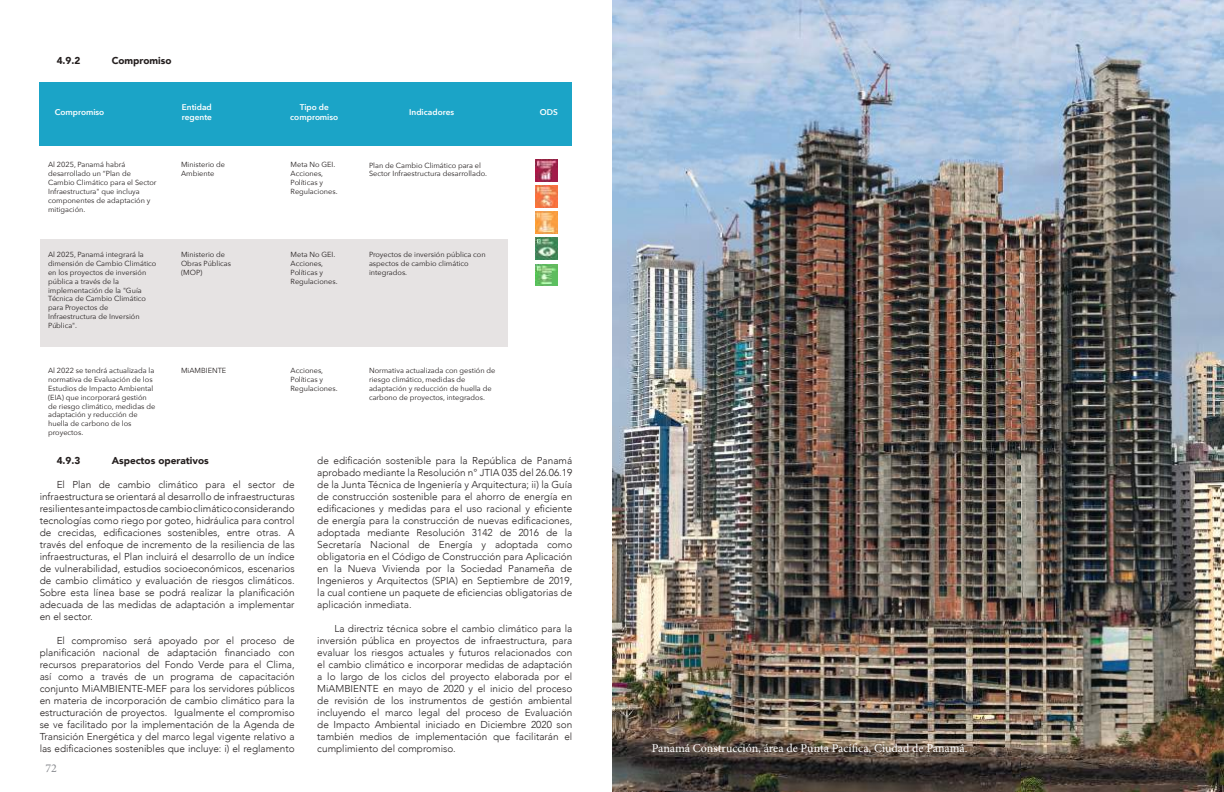
<style>
.page{position:relative;width:1224px;height:792px;background:#fff}
.page>*{position:absolute;margin:0;border:0;box-sizing:border-box;transform-origin:0 0}
.t1{font:12px "Minion Pro";color:#fff}
.t2{font:12px "Minion Pro";color:#898b90}
.t3{font:300 10px/12px "Avenir";color:#241f1f;text-align:justify}
.t4{font:900 10px "Avenir";color:#241f1f}
.t5{font:600 8.3px/9.9px "Avenir Next";color:#fff}
.t6{font:7.4px/8.8px "Avenir Next";color:#241f1f}
</style>
<div class="page">
<img style="left:536px;top:159px;width:22px;height:22px">
<img style="left:536px;top:185px;width:22px;height:22px">
<img style="left:536px;top:212px;width:22px;height:21px">
<img style="left:536px;top:238px;width:22px;height:22px">
<img style="left:536px;top:264px;width:22px;height:22px">
<div style="left:40px;top:239px;width:468px;height:107px;background:#e6e3e3"></div>
<div style="left:40px;top:82px;width:532px;height:63px;background:#1ba4c7"></div>
<img style="left:612px;top:0;width:612px;height:792px">
<p class="t4" style="left:57px;top:52px;width:25px">4.9.2</p>
<p class="t4" style="left:112px;top:52px;width:61px">Compromiso</p>
<p class="t5" style="left:55px;top:107px;width:51px">Compromiso</p>
<p class="t5" style="left:182px;top:102px;width:32px">Entidad regente</p>
<p class="t5" style="left:290px;top:102px;width:49px;text-align:center">Tipo de compromiso</p>
<p class="t5" style="left:409px;top:107px;width:46px">Indicadores</p>
<p class="t5" style="left:540px;top:107px;width:20px">ODS</p>
<p class="t6" style="left:48px;top:160px;width:110px">Al 2025, Panamá habrá desarrollado un “Plan de<br>Cambio Climático para el Sector<br>Infraestructura" que incluya componentes de adaptación y mitigación.</p>
<p class="t6" style="left:181px;top:160px;width:46px">Ministerio de<br>Ambiente</p>
<p class="t6" style="left:291px;top:160px;width:48px">Meta No GEI.<br>Acciones,<br>Políticas y<br>Regulaciones.</p>
<p class="t6" style="left:369px;top:160px;width:120px">Plan de Cambio Climático para el<br>Sector Infraestructura desarrollado.</p>
<p class="t6" style="left:48px;top:250px;width:110px">Al 2025, Panamá integrará la dimensión de Cambio Climático en los proyectos de inversión pública a través de la implementación de la "Guía<br>Técnica de Cambio Climático para Proyectos de<br>Infraestructura de Inversión<br>Pública".</p>
<p class="t6" style="left:181px;top:250px;width:52px">Ministerio de<br>Obras Públicas (MOP)</p>
<p class="t6" style="left:291px;top:250px;width:48px">Meta No GEI.<br>Acciones,<br>Políticas y<br>Regulaciones.</p>
<p class="t6" style="left:48px;top:366px;width:109px">Al 2022 se tendrá actualizada la normativa de Evaluación de los<br>Estudios de Impacto Ambiental (EIA) que incorporará gestión de riesgo climático, medidas de adaptación y reducción de huella de carbono de los proyectos.</p>
<p class="t6" style="left:181px;top:366px;width:47px">MiAMBIENTE</p>
<p class="t6" style="left:291px;top:366px;width:48px">Acciones,<br>Políticas y<br>Regulaciones.</p>
<p class="t6" style="left:369px;top:250px;width:118px">Proyectos de inversión pública con aspectos de cambio climático integrados.</p>
<p class="t6" style="left:369px;top:366px;width:128px">Normativa actualizada con gestión de riesgo climático, medidas de adaptación y reducción de huella de carbono de proyectos, integrados.</p>
<p class="t4" style="left:57px;top:451px;width:25px">4.9.3</p>
<p class="t4" style="left:112px;top:451px;width:99px">Aspectos operativos</p>
<p class="t3" style="left:40px;top:478px;width:256px;text-indent:17px">El Plan de cambio climático para el sector de infraestructura se orientará al desarrollo de infraestructuras resilientes ante impactos de cambio climático considerando tecnologías como riego por goteo, hidráulica para control de crecidas, edificaciones sostenibles, entre otras. A través del enfoque de incremento de la resiliencia de las infraestructuras, el Plan incluirá el desarrollo de un índice de vulnerabilidad, estudios socioeconómicos, escenarios de cambio climático y evaluación de riesgos climáticos.<br>Sobre esta línea base se podrá realizar la planificación adecuada de las medidas de adaptación a implementar en el sector.</p>
<p class="t3" style="left:40px;top:634px;width:256px;text-indent:17px">El compromiso será apoyado por el proceso de planificación nacional de adaptación financiado con recursos preparatorios del Fondo Verde para el Clima, así como a través de un programa de capacitación conjunto MiAMBIENTE-MEF para los servidores públicos en materia de incorporación de cambio climático para la estructuración de proyectos. Igualmente el compromiso se ve facilitado por la implementación de la Agenda de Transición Energética y del marco legal vigente relativo a las edificaciones sostenibles que incluye: i) el reglamento</p>
<p class="t2" style="left:45px;top:760px;width:13px">72</p>
<p class="t3" style="left:317px;top:454px;width:256px">de edificación sostenible para la República de Panamá aprobado mediante la Resolución n° JTIA 035 del 26.06.19 de la Junta Técnica de Ingeniería y Arquitectura; ii) la Guía de construcción sostenible para el ahorro de energía en edificaciones y medidas para el uso racional y eficiente de energía para la construcción de nuevas edificaciones, adoptada mediante Resolución 3142 de 2016 de la Secretaría Nacional de Energía y adoptada como obligatoria en el Código de Construcción para Aplicación en la Nueva Vivienda por la Sociedad Panameña de Ingenieros y Arquitectos (SPIA) en Septiembre de 2019, la cual contiene un paquete de eficiencias obligatorias de aplicación inmediata.</p>
<p class="t3" style="left:317px;top:622px;width:257px;text-indent:17px">La directriz técnica sobre el cambio climático para la inversión pública en proyectos de infraestructura, para evaluar los riesgos actuales y futuros relacionados con el cambio climático e incorporar medidas de adaptación a lo largo de los ciclos del proyecto elaborada por el MiAMBIENTE en mayo de 2020 y el inicio del proceso de revisión de los instrumentos de gestión ambiental incluyendo el marco legal del proceso de Evaluación de Impacto Ambiental iniciado en Diciembre 2020 son también medios de implementación que facilitarán el cumplimiento del compromiso.</p>
<p class="t1" style="left:652px;top:740px;width:317px">Panamá Construcción, área de Punta Pacífica, Ciudad de Panamá.</p>
</div>
